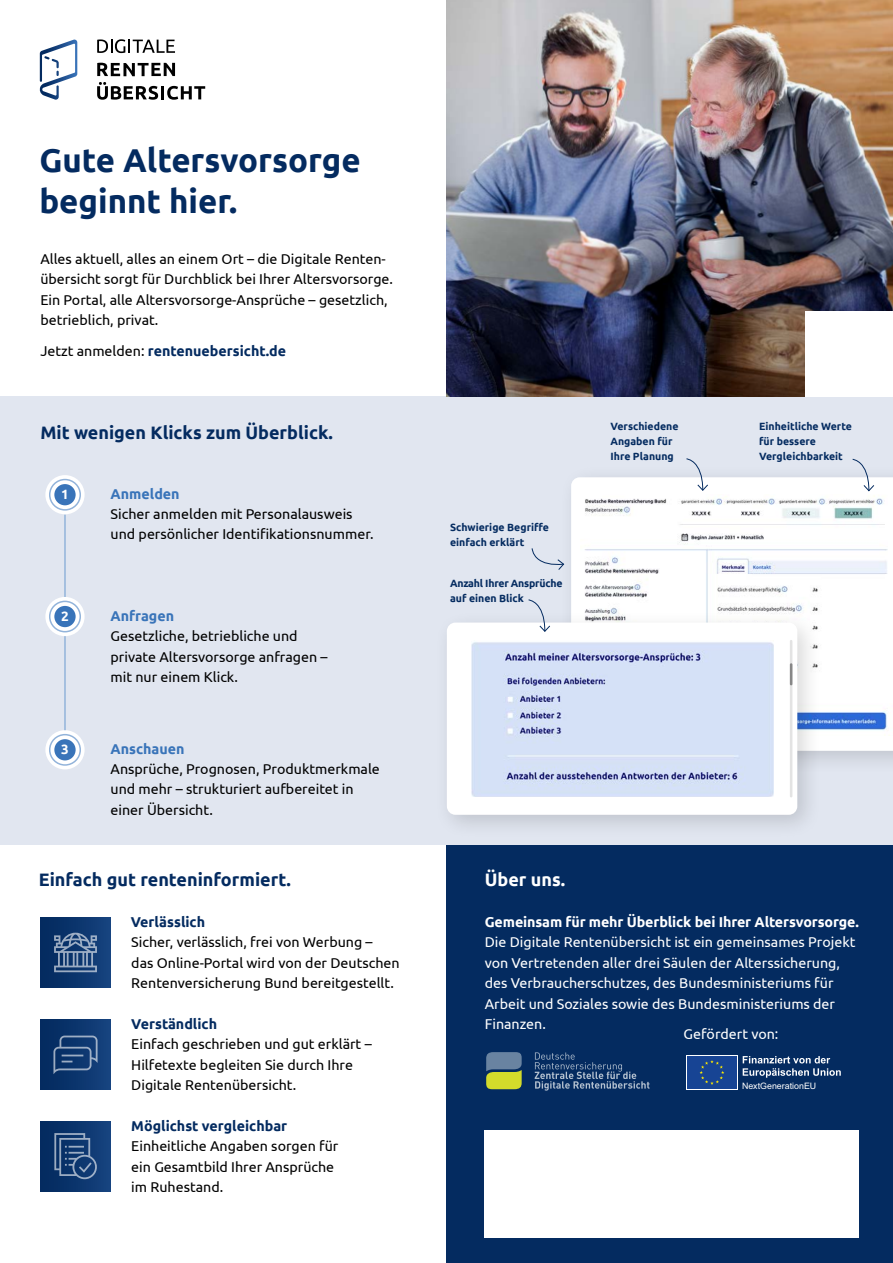
<style>
.page{position:relative;width:893px;height:1263px;background:#fff}
.page>*{position:absolute;margin:0;border:0;box-sizing:border-box;transform-origin:0 0}
.H1-Ueberschrift{font:700 33px/40.8px "Ubuntu";color:#042b60}
.H2-Ueberschrift{font:700 18px "Ubuntu";color:#042b60}
.H2-Ueberschrift-2{font:700 18px "Ubuntu";color:#fff}
.P-Fliess{font:14.25px/20.4px "Ubuntu";color:#000}
.P-Fliess-2{font:14.25px/20.4px "Ubuntu";color:#fff}
.H3-Ueberschrift{font:700 14.25px "Ubuntu";color:#042b60}
.P-Fliess-3{font:700 14.25px "Ubuntu";color:#042b60}
.H3-Ueberschrift-2{font:700 14.25px "Ubuntu";color:#3974b9}
.Ubuntu_Regular_Fließtext{font:14.25px "Ubuntu";color:#fff}
.t1{font:700 13.5px "Ubuntu";color:#fff}
.P-Grafiktext{font:700 10.5px/15px "Ubuntu";color:#042b60}
.P-Grafiktext-2{font:700 10.5px/15px "Ubuntu";letter-spacing:-.02em;color:#042b60}
.t2{font:8.85px "Arial";color:#fff}
.s1{font-weight:400;color:#000}
.s2{font-weight:700}
</style>
<div class="page">
<div style="left:446px;top:844px;width:447px;height:419px;background:#042b60"></div>
<svg style="left:97px;top:39px;width:78px;height:14px"></svg>
<svg style="left:97px;top:63px;width:78px;height:13px"></svg>
<svg style="left:97px;top:82px;width:108px;height:18px"></svg>
<svg style="left:39px;top:40px;width:38px;height:60px"></svg>
<div style="left:0;top:396px;width:893px;height:449px;background:#e1e6f0"></div>
<hr style="left:64px;top:514px;width:2px;height:248px;background:#92b3da">
<svg style="left:45px;top:730px;width:40px;height:39px"></svg>
<div style="left:49px;top:734px;width:32px;height:32px;border:2px solid #92b3da;border-radius:50%"></div>
<div style="left:54px;top:739px;width:22px;height:21px;background:#3974b9;border-radius:50%"></div>
<svg style="left:45px;top:597px;width:40px;height:39px"></svg>
<div style="left:49px;top:601px;width:32px;height:31px;border:2px solid #92b3da;border-radius:50%"></div>
<div style="left:54px;top:606px;width:22px;height:21px;background:#3974b9;border-radius:50%"></div>
<svg style="left:45px;top:475px;width:40px;height:39px"></svg>
<div style="left:49px;top:479px;width:32px;height:32px;border:2px solid #92b3da;border-radius:50%"></div>
<div style="left:54px;top:484px;width:22px;height:21px;background:#3974b9;border-radius:50%"></div>
<div style="left:485px;top:1130px;width:374px;height:107px;background:#fff"></div>
<div style="left:40px;top:917px;width:71px;height:70px;background:linear-gradient(to right,#01295d,#16427e)"></div>
<svg style="left:54px;top:933px;width:43px;height:39px;background:#4d6c94"></svg>
<div style="left:40px;top:1019px;width:71px;height:70px;background:linear-gradient(to right,#01295d,#16427e)"></div>
<svg style="left:53px;top:1035px;width:45px;height:39px;background:#2c5080"></svg>
<div style="left:40px;top:1121px;width:71px;height:70px;background:linear-gradient(to right,#01295d,#16437e)"></div>
<svg style="left:54px;top:1133px;width:43px;height:46px;background:#335685"></svg>
<img style="left:446px;top:0;width:447px;height:396px">
<div style="left:559px;top:464px;width:334px;height:312px;background:#000;opacity:.15"></div>
<div style="left:571px;top:477px;width:322px;height:274px;background:#fff"></div>
<img style="left:581px;top:495px;width:307px;height:194px">
<img style="left:822px;top:704px;width:71px;height:32px">
<div style="left:434px;top:609px;width:388px;height:231px;background:#000;opacity:.15"></div>
<div style="left:447px;top:622px;width:350px;height:193px;background:#fff;border-radius:9px"></div>
<hr style="left:790px;top:640px;width:2px;height:157px;background:#e3e3e3">
<hr style="left:790px;top:663px;width:2px;height:22px;background:#878787">
<img style="left:471px;top:642px;width:302px;height:154px">
<svg style="left:531px;top:547px;width:34px;height:24px"></svg>
<svg style="left:528px;top:599px;width:23px;height:33px"></svg>
<svg style="left:486px;top:1052px;width:36px;height:37px"></svg>
<svg style="left:535px;top:1052px;width:114px;height:38px"></svg>
<svg style="left:685px;top:458px;width:24px;height:33px"></svg>
<svg style="left:852px;top:458px;width:23px;height:34px"></svg>
<div style="left:806px;top:311px;width:87px;height:85px;background:#fff"></div>
<div style="left:686px;top:1055px;width:52px;height:35px;background:#fff"></div>
<div style="left:687px;top:1056px;width:50px;height:33px;background:#174494"></div>
<svg style="left:699px;top:1060px;width:25px;height:25px"></svg>
<svg style="left:743px;top:1056px;width:98px;height:22px"></svg>
<h1 class="H1-Ueberschrift" style="left:39px;top:139px;width:323px">Gute Altersvorsorge beginnt hier.</h1>
<p class="P-Fliess" style="left:40px;top:248px;width:354px">Alles aktuell, alles an einem Ort – die Digitale Renten&shy;übersicht sorgt für Durchblick bei Ihrer Altersvorsorge.<br>Ein Portal, alle Altersvorsorge-Ansprüche – gesetzlich, betrieblich, privat.</p>
<p class="P-Fliess-3" style="left:40px;top:342px;width:247px"><span class="s1">Jetzt anmelden:</span> rentenuebersicht.de</p>
<h2 class="H2-Ueberschrift" style="left:40px;top:421px;width:294px">Mit wenigen Klicks zum Überblick.</h2>
<p class="t1" style="left:61px;top:486px;width:9px">1</p>
<h3 class="H3-Ueberschrift-2" style="left:111px;top:485px;width:71px">Anmelden</h3>
<p class="P-Fliess" style="left:111px;top:503px;width:264px">Sicher anmelden mit Personalausweis und persönlicher Identifikationsnummer.</p>
<p class="P-Grafiktext" style="left:450px;top:520px;width:100px">Schwierige Begriffe einfach erklärt</p>
<p class="P-Grafiktext-2" style="left:450px;top:575px;width:114px">Anzahl Ihrer Ansprüche auf einen Blick</p>
<p class="t1" style="left:61px;top:608px;width:9px">2</p>
<h3 class="H3-Ueberschrift-2" style="left:111px;top:607px;width:65px">Anfragen</h3>
<p class="P-Fliess" style="left:111px;top:626px;width:219px">Gesetzliche, betriebliche und private Altersvorsorge anfragen – mit nur einem Klick.</p>
<p class="t1" style="left:61px;top:741px;width:9px">3</p>
<h3 class="H3-Ueberschrift-2" style="left:111px;top:740px;width:76px">Anschauen</h3>
<p class="P-Fliess" style="left:111px;top:758px;width:271px">Ansprüche, Prognosen, Produktmerkmale und mehr – strukturiert aufbereitet in einer Übersicht.</p>
<h2 class="H2-Ueberschrift" style="left:39px;top:869px;width:254px">Einfach gut renteninformiert.</h2>
<h2 class="H2-Ueberschrift-2" style="left:485px;top:869px;width:82px">Über uns.</h2>
<p class="P-Grafiktext" style="left:610px;top:418px;width:70px">Verschiedene<br>Angaben für<br>Ihre Planung</p>
<p class="P-Grafiktext" style="left:759px;top:419px;width:94px">Einheitliche Werte für bessere<br>Vergleichbarkeit</p>
<h3 class="H3-Ueberschrift" style="left:131px;top:913px;width:76px">Verlässlich</h3>
<p class="P-Fliess" style="left:131px;top:932px;width:270px">Sicher, verlässlich, frei von Werbung –<br>das Online-Portal wird von der Deutschen<br>Rentenversicherung Bund bereitgestellt.</p>
<h3 class="H3-Ueberschrift" style="left:131px;top:1015px;width:87px">Verständlich</h3>
<p class="P-Fliess" style="left:131px;top:1034px;width:242px">Einfach geschrieben und gut erklärt –<br>Hilfetexte begleiten Sie durch Ihre<br>Digitale Rentenübersicht.</p>
<h3 class="H3-Ueberschrift" style="left:131px;top:1117px;width:157px">Möglichst vergleichbar</h3>
<p class="P-Fliess" style="left:131px;top:1136px;width:209px">Einheitliche Angaben sorgen für ein Gesamtbild Ihrer Ansprüche im Ruhestand.</p>
<p class="P-Fliess-2" style="left:485px;top:911px;width:376px"><span class="s2">Gemeinsam für mehr Überblick bei Ihrer Altersvorsorge.<br></span>Die Digitale Rentenübersicht ist ein gemeinsames Projekt von Vertretenden aller drei Säulen der Alterssicherung, des Verbraucherschutzes, des Bundesministeriums für Arbeit und Soziales sowie des Bundesministeriums der Finanzen.</p>
<p class="Ubuntu_Regular_Fließtext" style="left:684px;top:1025px;width:96px">Gefördert von:</p>
<p class="t2" style="left:742px;top:1080px;width:76px">NextGenerationEU</p>
</div>
